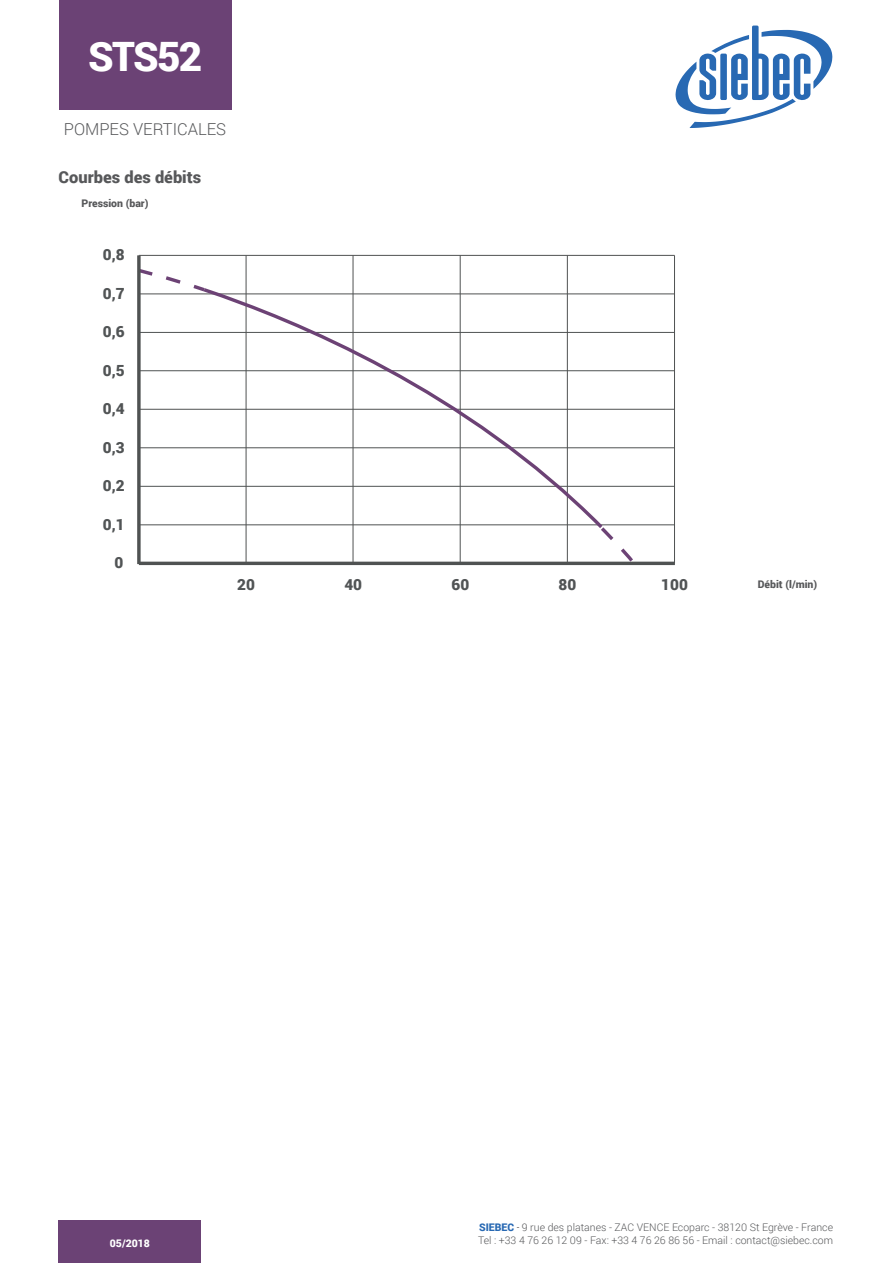
<style>
.page{position:relative;width:893px;height:1263px;background:#fff}
.page>*{position:absolute;margin:0;border:0;box-sizing:border-box;transform-origin:0 0}
.t1{font:900 40.5px "Roboto";letter-spacing:-.04em;color:#fff}
.t2{font:900 16.5px "Roboto";color:#57585a}
.t3{font:300 16.5px "Roboto";color:#57585a}
.t4{font:900 15.3px "Roboto";letter-spacing:.005em;color:#515455}
.t5{font:300 10.5px "Roboto";color:#57585a}
.t6{font:900 10.5px "Roboto";color:#57585a}
.t7{font:900 10.5px "Roboto";color:#fff}
.s1{font-weight:900;color:#2869b3}
.s2{font-family:"Roboto Condensed";color:#231f20}
</style>
<div class="page">
<div style="left:58px;top:1220px;width:143px;height:43px;background:#6b4275"></div>
<svg style="left:675px;top:26px;width:157px;height:102px"></svg>
<div style="left:59px;top:0;width:172px;height:110px;background:#6b4275"></div>
<hr style="left:139px;top:255px;width:535px;height:1px;background:#4f5252">
<hr style="left:139px;top:293px;width:535px;height:1px;background:#4f5252">
<hr style="left:139px;top:332px;width:535px;height:1px;background:#4f5252">
<hr style="left:139px;top:370px;width:535px;height:1px;background:#4f5252">
<hr style="left:139px;top:409px;width:535px;height:1px;background:#4f5252">
<hr style="left:139px;top:447px;width:535px;height:1px;background:#4f5252">
<hr style="left:139px;top:486px;width:535px;height:1px;background:#4f5252">
<hr style="left:139px;top:524px;width:535px;height:1px;background:#4f5252">
<hr style="left:674px;top:255px;width:1px;height:308px;background:#4f5252">
<hr style="left:567px;top:255px;width:1px;height:308px;background:#4f5252">
<hr style="left:460px;top:255px;width:1px;height:308px;background:#4f5252">
<hr style="left:353px;top:255px;width:1px;height:308px;background:#4f5252">
<hr style="left:246px;top:255px;width:1px;height:308px;background:#4f5252">
<svg style="left:200px;top:285px;width:406px;height:247px"></svg>
<svg style="left:141px;top:269px;width:68px;height:25px"></svg>
<svg style="left:599px;top:525px;width:39px;height:41px"></svg>
<svg style="left:137px;top:255px;width:4px;height:309px"></svg>
<hr style="left:139px;top:562px;width:536px;height:3px;background:#4f5252">
<h1 class="t1" style="left:88px;top:28px;width:116px">STS52</h1>
<h2 class="t3" style="left:64px;top:118px;width:164px">POMPES VERTICALES</h2>
<h2 class="t2" style="left:59px;top:165px;width:144px">Courbes des débits</h2>
<p class="t6" style="left:77px;top:196px;width:64px">H.M.T. (mCE)</p>
<p class="t6" style="left:81px;top:196px;width:69px">Pression (bar)</p>
<h3 class="t4" style="left:103px;top:244px;width:23px">0,8</h3>
<h3 class="t4" style="left:103px;top:282px;width:23px">0,7</h3>
<h3 class="t4" style="left:103px;top:321px;width:23px">0,6</h3>
<h3 class="t4" style="left:103px;top:359px;width:23px">0,5</h3>
<h3 class="t4" style="left:103px;top:398px;width:23px">0,4</h3>
<h3 class="t4" style="left:103px;top:436px;width:23px">0,3</h3>
<h3 class="t4" style="left:103px;top:475px;width:23px">0,2</h3>
<h3 class="t4" style="left:103px;top:513px;width:23px">0,1</h3>
<h3 class="t4" style="left:114px;top:552px;width:10px">0</h3>
<h3 class="t4" style="left:237px;top:574px;width:19px">20</h3>
<h3 class="t4" style="left:344px;top:574px;width:19px">40</h3>
<h3 class="t4" style="left:451px;top:574px;width:19px">60</h3>
<h3 class="t4" style="left:559px;top:574px;width:19px">80</h3>
<h3 class="t4" style="left:661px;top:574px;width:28px">100</h3>
<p class="t6" style="left:758px;top:577px;width:61px">Débit (l/min)</p>
<p class="t6" style="left:768px;top:577px;width:60px">Débit (m<sup>3</sup>/H)</p>
<p class="t5" style="left:479px;top:1220px;width:355px"><span class="s1">SIEBEC</span> <span class="s2">-</span> 9 rue des platanes - ZAC VENCE Ecoparc - 38120 St Egrève - France</p>
<p class="t7" style="left:110px;top:1235px;width:42px">05/2018</p>
<p class="t5" style="left:478px;top:1233px;width:356px">Tel : +33 4 76 26 12 09 - Fax: +33 4 76 26 86 56 - Email : contact@siebec.com</p>
</div>
